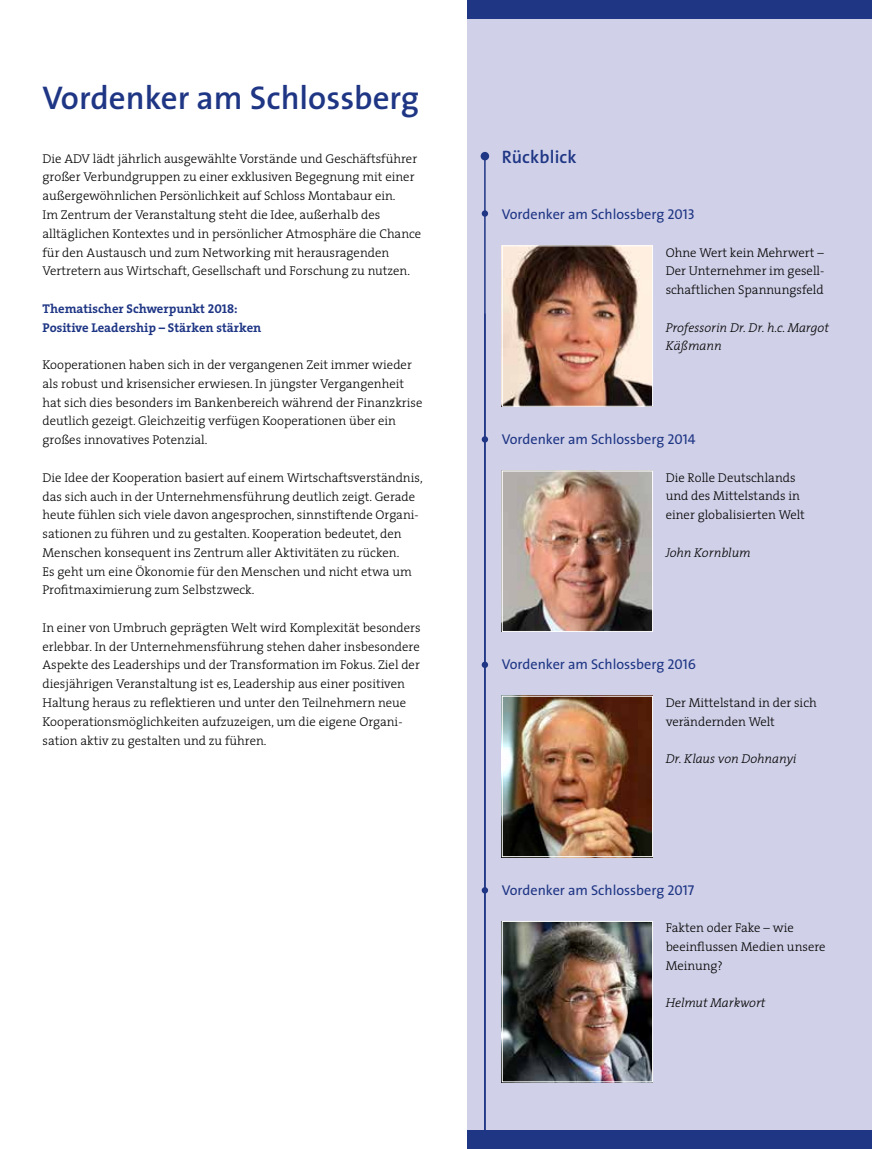
<style>
.page{position:relative;width:872px;height:1149px;background:#fff}
.page>*{position:absolute;margin:0;border:0;box-sizing:border-box;transform-origin:0 0}
.t1{font:600 33px "The Sans";color:#1f3685}
.t2{font:600 18px "The Sans";letter-spacing:.01em;color:#1f3685}
.t3{font:14.25px "The Sans";color:#1f3685}
.t4{font:300 12.75px/18.8px "The Serif";color:#000}
.t5{font:italic 300 12.75px/18.8px "The Serif";color:#000}
.t6{font:700 12.75px/18.8px "The Serif";color:#1f3685}
.s1{font-family:"The Serif Bold Caps";font-weight:400}
.s2{font-family:"The Sans Caps"}
</style>
<div class="page">
<div style="left:468px;top:19px;width:404px;height:1110px;background:#d0d0e8"></div>
<div style="left:468px;top:0;width:404px;height:19px;background:#1f3685"></div>
<div style="left:468px;top:1129px;width:404px;height:19px;background:#1f3685"></div>
<img style="left:504px;top:247px;width:147px;height:157px">
<div style="left:502px;top:245px;width:151px;height:161px;border:1px solid #fff"></div>
<img style="left:504px;top:472px;width:147px;height:157px">
<div style="left:502px;top:470px;width:151px;height:161px;border:1px solid #fff"></div>
<img style="left:504px;top:697px;width:147px;height:157px">
<div style="left:502px;top:695px;width:151px;height:161px;border:1px solid #fff"></div>
<img style="left:504px;top:922px;width:147px;height:157px">
<div style="left:502px;top:920px;width:151px;height:161px;border:1px solid #fff"></div>
<div style="left:480px;top:152px;width:9px;height:8px;background:#1f3685;border-radius:50%"></div>
<div style="left:482px;top:210px;width:6px;height:7px;background:#1f3685;border-radius:50%"></div>
<hr style="left:484px;top:156px;width:1px;height:973px;background:#1f3685">
<svg style="left:482px;top:436px;width:6px;height:6px"></svg>
<svg style="left:482px;top:661px;width:6px;height:6px"></svg>
<div style="left:482px;top:886px;width:6px;height:7px;background:#1f3685;border-radius:50%"></div>
<h1 class="t1" style="left:43px;top:70px;width:378px">Vordenker am Schlossberg</h1>
<p class="t4" style="left:43px;top:148px;width:380px">Die ADV lädt jährlich ausgewählte Vorstände und Geschäftsführer großer Verbundgruppen zu einer exklusiven Begegnung mit einer außergewöhnlichen Persönlichkeit auf Schloss Montabaur ein.<br>Im Zentrum der Veranstaltung steht die Idee, außerhalb des alltäglichen Kontextes und in persönlicher Atmosphäre die Chance für den Austausch und zum Networking mit herausragenden Vertretern aus Wirtschaft, Gesellschaft und Forschung zu nutzen.</p>
<p class="t6" style="left:43px;top:299px;width:220px">Thematischer Schwerpunkt <span class="s1">2018</span>:<br>Positive Leadership – Stärken stärken</p>
<p class="t4" style="left:43px;top:355px;width:381px">Kooperationen haben sich in der vergangenen Zeit immer wieder als robust und krisensicher erwiesen. In jüngster Vergangenheit hat sich dies besonders im Bankenbereich während der Finanzkrise deutlich gezeigt. Gleichzeitig verfügen Kooperationen über ein großes innovatives Potenzial.</p>
<p class="t4" style="left:43px;top:467px;width:381px">Die Idee der Kooperation basiert auf einem Wirtschaftsverständnis, das sich auch in der Unternehmensführung deutlich zeigt. Gerade heute fühlen sich viele davon angesprochen, sinnstiftende Organi&shy;sationen zu führen und zu gestalten. Kooperation bedeutet, den Menschen konsequent ins Zentrum aller Aktivitäten zu rücken.<br>Es geht um eine Ökonomie für den Menschen und nicht etwa um Profitmaximierung zum Selbstzweck.</p>
<p class="t4" style="left:43px;top:617px;width:379px">In einer von Umbruch geprägten Welt wird Komplexität besonders erlebbar. In der Unternehmensführung stehen daher insbesondere Aspekte des Leaderships und der Transformation im Fokus. Ziel der diesjährigen Veranstaltung ist es, Leadership aus einer positiven Haltung heraus zu reflektieren und unter den Teilnehmern neue Kooperationsmöglichkeiten aufzuzeigen, um die eigene Organi&shy;sation aktiv zu gestalten und zu führen.</p>
<h2 class="t2" style="left:502px;top:141px;width:76px">Rückblick</h2>
<p class="t3" style="left:502px;top:202px;width:195px">Vordenker am Schlossberg <span class="s2">2013</span></p>
<p class="t4" style="left:665px;top:242px;width:160px;text-align:justify">Ohne Wert kein Mehrwert – Der Unternehmer im gesell&shy;schaftlichen Spannungsfeld</p>
<p class="t5" style="left:665px;top:317px;width:165px">Professorin Dr. Dr. h.c. Margot<br>Käßmann</p>
<p class="t3" style="left:502px;top:427px;width:195px">Vordenker am Schlossberg <span class="s2">2014</span></p>
<p class="t4" style="left:665px;top:467px;width:141px">Die Rolle Deutschlands und des Mittelstands in einer globalisierten Welt</p>
<p class="t5" style="left:665px;top:542px;width:86px">John Kornblum</p>
<p class="t3" style="left:502px;top:652px;width:196px">Vordenker am Schlossberg <span class="s2">2016</span></p>
<p class="t4" style="left:665px;top:692px;width:152px">Der Mittelstand in der sich verändernden Welt</p>
<p class="t5" style="left:665px;top:748px;width:132px">Dr. Klaus von Dohnanyi</p>
<p class="t3" style="left:502px;top:877px;width:194px">Vordenker am Schlossberg <span class="s2">2017</span></p>
<p class="t4" style="left:665px;top:917px;width:161px">Fakten oder Fake – wie beeinflussen Medien unsere<br>Meinung?</p>
<p class="t5" style="left:665px;top:992px;width:101px">Helmut Markwort</p>
</div>
